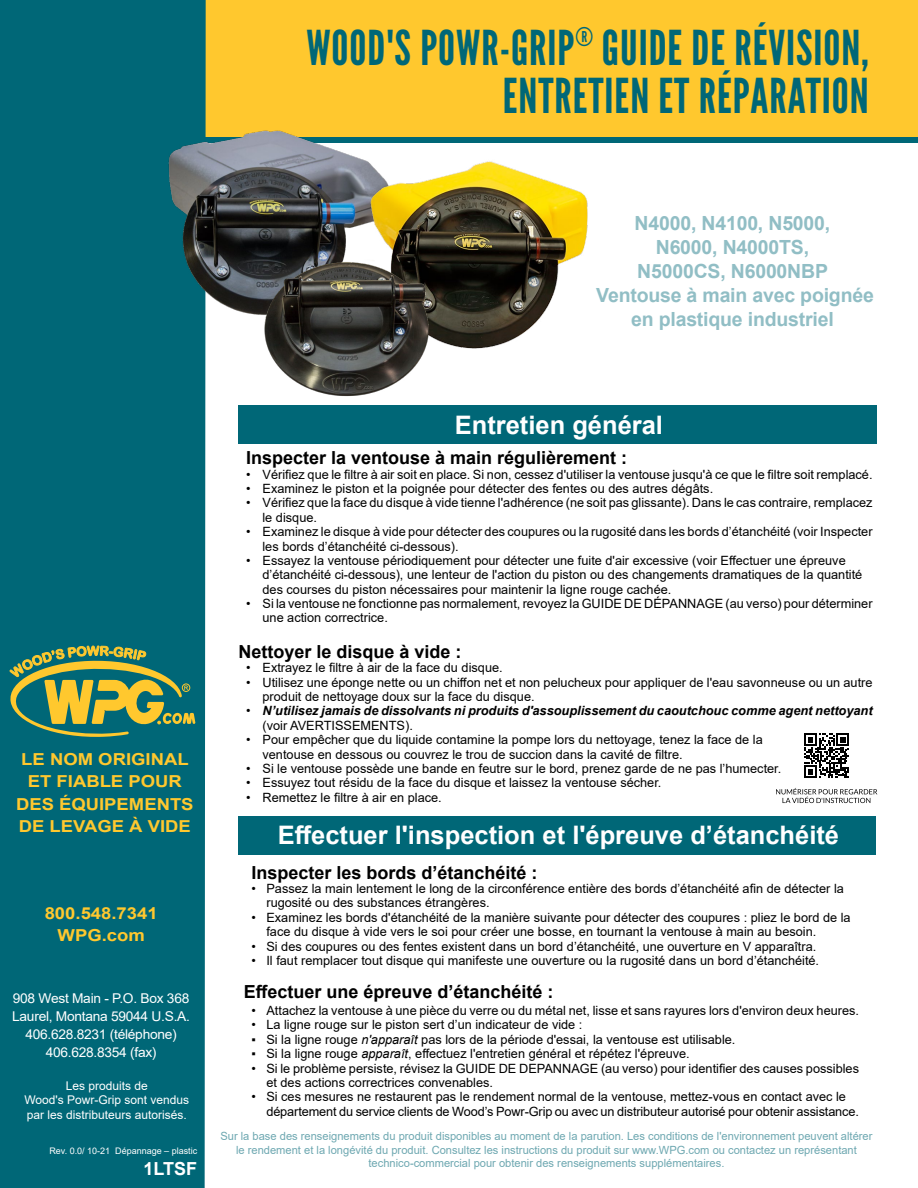
<style>
.page{position:relative;width:918px;height:1188px;background:#fff}
.page>*{position:absolute;margin:0;border:0;box-sizing:border-box;transform-origin:0 0}
.t1{font:48px/48px "League Gothic";letter-spacing:.02em;color:#006777;text-align:right}
.t2{font:700 25.5px "Arial";color:#fff}
.t3{font:700 19.5px/24px "Arial";letter-spacing:-.01em;color:#91bec5;text-align:center}
.t4{font:700 18px "Arial";color:#000}
.t5{font:700 18px "Arial";color:#fff}
.t6{font:700 16.5px/22.5px "Arial";color:#ffc82e;text-align:center;scale:1.12 1}
.t7{font:13.5px/18px "Arial";letter-spacing:-.02em;color:#fff;text-align:center}
.t8{font:12.75px/14.4px "Arial";color:#000}
.t9{font:italic 700 12.75px/14.4px "Arial";color:#000}
.t10{font:12px/14.4px "Arial";color:#fff;text-align:center}
.t11{font:11.25px/13.5px "Arial";color:#6ea8b1;text-align:center}
.t12{font:9px "Arial";color:#fff}
.s1{font-weight:400;font-style:normal}
.s2{font-style:italic}
</style>
<div class="page">
<div style="left:186px;top:0;width:732px;height:140px;background:#ffc82e"></div>
<div style="left:184px;top:138px;width:734px;height:5px;background:#006777"></div>
<div style="left:0;top:0;width:206px;height:1188px;background:#006777"></div>
<svg style="left:7px;top:646px;width:188px;height:93px"></svg>
<div style="left:238px;top:405px;width:639px;height:39px;background:#006777"></div>
<div style="left:238px;top:816px;width:638px;height:39px;background:#006777"></div>
<svg style="left:804px;top:733px;width:45px;height:45px"></svg>
<svg style="left:776px;top:788px;width:101px;height:15px"></svg>
<img style="left:159px;top:125px;width:201px;height:193px">
<img style="left:360px;top:137px;width:242px;height:212px">
<img style="left:264px;top:259px;width:166px;height:137px">
<h1 class="t1" style="left:306px;top:24px;width:564px">WOOD'S POWR-GRIP<sup>®</sup> GUIDE DE RÉVISION,<br>ENTRETIEN ET RÉPARATION</h1>
<h3 class="t3" style="left:596px;top:211px;width:279px">N4000, N4100, N5000,<br>N6000, N4000TS,<br>N5000CS, N6000NBP<br>Ventouse à main avec poignée en plastique industriel</h3>
<p class="t6" style="left:16px;top:748px;width:160px">LE NOM ORIGINAL<br>ET FIABLE POUR<br>DES ÉQUIPEMENTS<br>DE LEVAGE À VIDE</p>
<p class="t6" style="left:45px;top:902px;width:102px">800.548.7341<br>WPG.com</p>
<p class="t7" style="left:12px;top:990px;width:179px">908 West Main - P.O. Box 368<br>Laurel, Montana 59044 U.S.A.<br>406.628.8231 (téléphone)<br>406.628.8354 (fax)</p>
<p class="t10" style="left:25px;top:1078px;width:166px">Les produits de<br>Wood's Powr-Grip sont vendus par les distributeurs autorisés.</p>
<p class="t12" style="left:49px;top:1144px;width:149px">Rev. 0.0/ 10-21 Dépannage – plastic</p>
<h3 class="t5" style="left:144px;top:1156px;width:55px">1LTSF</h3>
<h2 class="t2" style="left:455px;top:407px;width:210px">Entretien général</h2>
<h3 class="t4" style="left:246px;top:445px;width:383px">Inspecter la ventouse à main régulièrement :</h3>
<p class="t8" style="left:246px;top:467px;width:628px">• Vérifiez que le filtre à air soit en place. Si non, cessez d'utiliser la ventouse jusqu'à ce que le filtre soit remplacé.</p>
<p class="t8" style="left:246px;top:481px;width:469px">• Examinez le piston et la poignée pour détecter des fentes ou des autres dégâts.</p>
<p class="t8" style="left:262px;top:496px;width:612px;text-indent:-16px">• Vérifiez que la face du disque à vide tienne l'adhérence (ne soit pas glissante). Dans le cas contraire, remplacez le disque.</p>
<p class="t8" style="left:262px;top:524px;width:612px;text-indent:-16px">• Examinez le disque à vide pour détecter des coupures ou la rugosité dans les bords d’étanchéité (voir Inspecter les bords d’étanchéité ci-dessous).</p>
<p class="t8" style="left:262px;top:553px;width:601px;text-indent:-16px">• Essayez la ventouse périodiquement pour détecter une fuite d'air excessive (voir Effectuer une épreuve d’étanchéité ci-dessous), une lenteur de l'action du piston ou des changements dramatiques de la quantité des courses du piston nécessaires pour maintenir la ligne rouge cachée.</p>
<p class="t8" style="left:262px;top:596px;width:612px;text-indent:-16px">• Si la ventouse ne fonctionne pas normalement, revoyez la GUIDE DE DÉPANNAGE (au verso) pour déterminer une action correctrice.</p>
<h3 class="t4" style="left:238px;top:639px;width:225px">Nettoyer le disque à vide :</h3>
<p class="t8" style="left:246px;top:660px;width:258px">• Extrayez le filtre à air de la face du disque.</p>
<p class="t8" style="left:262px;top:675px;width:612px;text-indent:-16px">• Utilisez une éponge nette ou un chiffon net et non pelucheux pour appliquer de l'eau savonneuse ou un autre produit de nettoyage doux sur la face du disque.</p>
<p class="t9" style="left:262px;top:704px;width:612px;text-indent:-16px"><span class="s1">•</span> N’utilisez jamais de dissolvants ni produits d'assouplissement du caoutchouc comme agent nettoyant <span class="s1">(voir AVERTISSEMENTS).</span></p>
<p class="t8" style="left:262px;top:732px;width:502px;text-indent:-16px">• Pour empêcher que du liquide contamine la pompe lors du nettoyage, tenez la face de la ventouse en dessous ou couvrez le trou de succion dans la cavité de filtre.</p>
<p class="t8" style="left:246px;top:761px;width:537px">• Si le ventouse possède une bande en feutre sur le bord, prenez garde de ne pas l’humecter.</p>
<p class="t8" style="left:246px;top:776px;width:417px">• Essuyez tout résidu de la face du disque et laissez la ventouse sécher.</p>
<p class="t8" style="left:246px;top:790px;width:197px">• Remettez le filtre à air en place.</p>
<h2 class="t2" style="left:278px;top:817px;width:563px">Effectuer l'inspection et l'épreuve d’étanchéité</h2>
<h3 class="t4" style="left:251px;top:860px;width:288px">Inspecter les bords d’étanchéité :</h3>
<p class="t8" style="left:266px;top:881px;width:579px;text-indent:-15px">• Passez la main lentement le long de la circonférence entière des bords d’étanchéité afin de détecter la rugosité ou des substances étrangères.</p>
<p class="t8" style="left:266px;top:910px;width:586px;text-indent:-15px">• Examinez les bords d'étanchéité de la manière suivante pour détecter des coupures : pliez le bord de la face du disque à vide vers le soi pour créer une bosse, en tournant la ventouse à main au besoin.</p>
<p class="t8" style="left:251px;top:939px;width:566px">• Si des coupures ou des fentes existent dans un bord d’étanchéité, une ouverture en V apparaîtra.</p>
<p class="t8" style="left:251px;top:953px;width:569px">• Il faut remplacer tout disque qui manifeste une ouverture ou la rugosité dans un bord d’étanchéité.</p>
<h3 class="t4" style="left:244px;top:979px;width:311px">Effectuer une épreuve d’étanchéité :</h3>
<p class="t8" style="left:251px;top:1003px;width:609px">• Attachez la ventouse à une pièce du verre ou du métal net, lisse et sans rayures lors d'environ deux heures.</p>
<p class="t8" style="left:251px;top:1018px;width:333px">• La ligne rouge sur le piston sert d’un indicateur de vide :</p>
<p class="t8" style="left:251px;top:1032px;width:486px">▪ Si la ligne rouge <span class="s2">n'apparaît</span> pas lors de la période d'essai, la ventouse est utilisable.</p>
<p class="t8" style="left:251px;top:1046px;width:440px">▪ Si la ligne rouge <span class="s2">apparaît</span>, effectuez l'entretien général et répétez l'épreuve.</p>
<p class="t8" style="left:266px;top:1061px;width:594px;text-indent:-15px">• Si le problème persiste, révisez la GUIDE DE DEPANNAGE (au verso) pour identifier des causes possibles et des actions correctrices convenables.</p>
<p class="t8" style="left:266px;top:1090px;width:594px;text-indent:-15px">• Si ces mesures ne restaurent pas le rendement normal de la ventouse, mettez-vous en contact avec le département du service clients de Wood’s Powr-Grip ou avec un distributeur autorisé pour obtenir assistance.</p>
<p class="t11" style="left:220px;top:1129px;width:654px">Sur la base des renseignements du produit disponibles au moment de la parution. Les conditions de l'environnement peuvent altérer le rendement et la longévité du produit. Consultez les instructions du produit sur www.WPG.com ou contactez un représentant technico-commercial pour obtenir des renseignements supplémentaires.</p>
</div>
